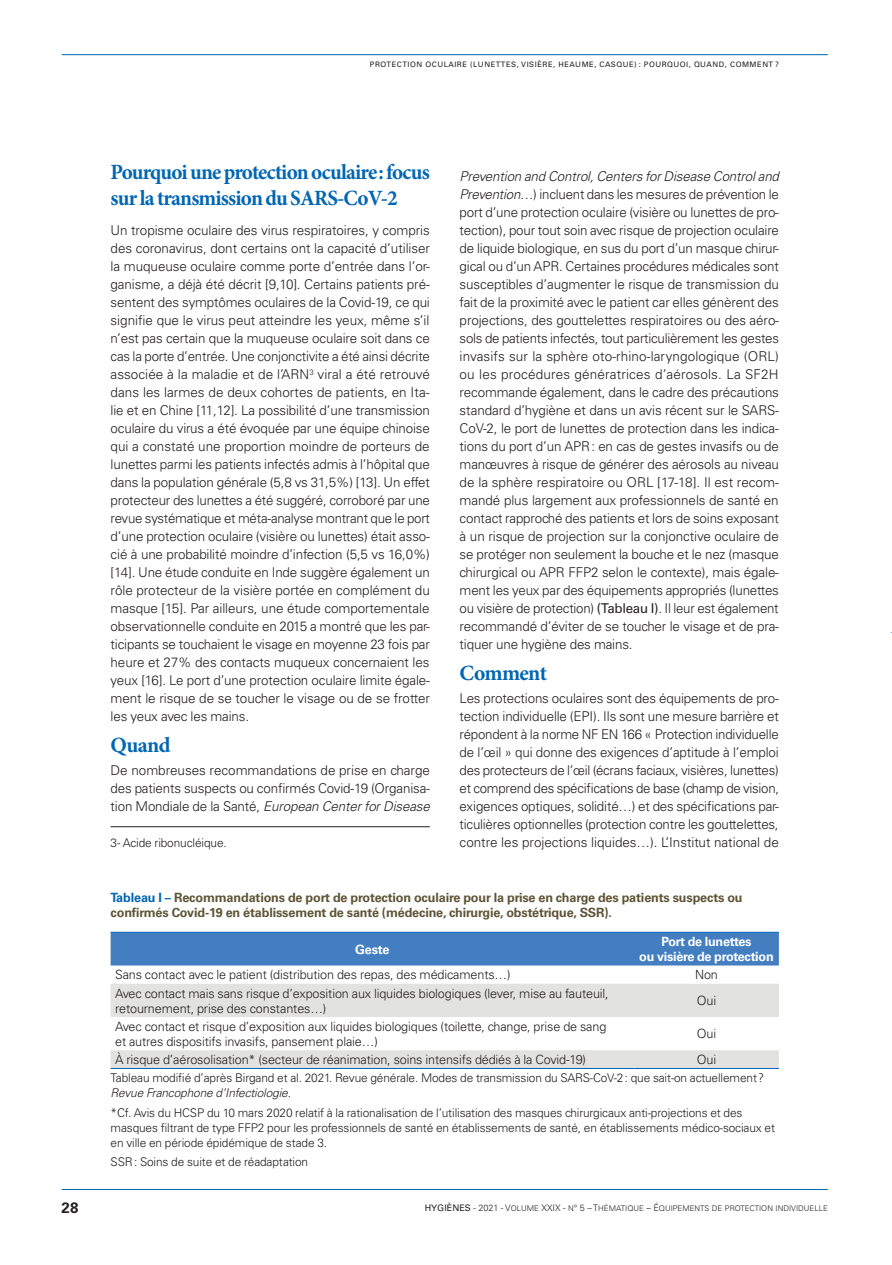
<style>
.page{position:relative;width:892px;height:1265px;background:#fff}
.page>*{position:absolute;margin:0;border:0;box-sizing:border-box;transform-origin:0 0}
.t1{font:700 21.75px/26.1px "Minion Pro";letter-spacing:-.04em;color:#0166b3}
.t2{font:700 15px "Univers LT Std";color:#231f20}
.t3{font:300 13.5px/18px "Univers LT Std";letter-spacing:-.01em;color:#231f20;text-align:justify}
.t4{font:300 12.75px/15px "Univers LT Std";letter-spacing:-.01em;color:#231f20}
.t5{font:700 12.75px/15.3px "Univers LT Std";letter-spacing:-.01em;color:#5e5436}
.t6{font:700 12.75px/15px "Univers LT Std";letter-spacing:-.02em;color:#fff;text-align:center}
.t7{font:300 12px/15px "Univers LT Std";letter-spacing:-.01em;color:#231f20}
.t8{font:7.8px "Univers LT Std Light SC870";color:#231f20}
.t9{font:7.5px "Univers LT Std";letter-spacing:.07em;color:#231f20}
.s1{font-style:italic}
.s2{font-weight:400}
.s3{color:#0166b3}
.s4{font-family:"Univers LT Std SC870";font-size:9px}
.s5{font-size:9px}
</style>
<div class="page">
<hr style="left:62px;top:1189px;width:765px;height:1px;background:#0166b3">
<hr style="left:62px;top:54px;width:765px;height:1px;background:#0166b3">
<hr style="left:110px;top:826px;width:319px;height:1px;background:#231f20">
<div style="left:110px;top:933px;width:668px;height:32px;background:#437ec1"></div>
<svg style="left:110px;top:984px;width:668px;height:84px;fill:#e2e2e1"></svg>
<hr style="left:110px;top:1068px;width:523px;height:1px;background:#0166b3">
<hr style="left:633px;top:1068px;width:145px;height:1px;background:#0166b3">
<hr style="left:110px;top:932px;width:523px;height:1px;background:#0166b3">
<hr style="left:633px;top:932px;width:145px;height:1px;background:#0166b3">
<p class="t9" style="left:370px;top:59px;width:410px">PROTECTION OCULAIRE (LUNETTES, VISIÈRE, HEAUME, CASQUE) : POURQUOI, QUAND, COMMENT ?</p>
<p class="t2" style="left:62px;top:1198px;width:18px">28</p>
<h1 class="t1" style="left:110px;top:158px;width:320px">Pourquoi une protection oculaire: focus sur la transmission du SARS-CoV-2</h1>
<p class="t3" style="left:110px;top:221px;width:321px">Un tropisme oculaire des virus respiratoires, y compris des coronavirus, dont certains ont la capacité d’utiliser la muqueuse oculaire comme porte d’entrée dans l’or&shy;ganisme, a déjà été décrit [9,10]. Certains patients pré&shy;sentent des symptômes oculaires de la Covid-19, ce qui signifie que le virus peut atteindre les yeux, même s’il n’est pas certain que la muqueuse oculaire soit dans ce cas la porte d’entrée. Une conjonctivite a été ainsi décrite associée à la maladie et de l’ARN<sup>3</sup> viral a été retrouvé dans les larmes de deux cohortes de patients, en Ita&shy;lie et en Chine [11,12]. La possibilité d’une transmission oculaire du virus a été évoquée par une équipe chinoise qui a constaté une proportion moindre de porteurs de lunettes parmi les patients infectés admis à l’hôpital que dans la population générale (5,8 vs 31,5%) [13]. Un effet protecteur des lunettes a été suggéré, corroboré par une revue systématique et méta-analyse montrant que le port d’une protection oculaire (visière ou lunettes) était asso&shy;cié à une probabilité moindre d’infection (5,5 vs 16,0%) [14]. Une étude conduite en Inde suggère également un rôle protecteur de la visière portée en complément du masque [15]. Par ailleurs, une étude comportementale observationnelle conduite en 2015 a montré que les par&shy;ticipants se touchaient le visage en moyenne 23 fois par heure et 27% des contacts muqueux concernaient les yeux [16]. Le port d’une protection oculaire limite égale&shy;ment le risque de se toucher le visage ou de se frotter les yeux avec les mains.</p>
<h1 class="t1" style="left:110px;top:731px;width:61px">Quand</h1>
<p class="t3" style="left:110px;top:761px;width:321px">De nombreuses recommandations de prise en charge des patients suspects ou confirmés Covid-19 (Organisa&shy;tion Mondiale de la Santé, <span class="s1">European Center for Disease</span></p>
<p class="t7" style="left:110px;top:835px;width:118px">3- Acide ribonucléique.</p>
<p class="t3" style="left:459px;top:167px;width:321px"><span class="s1">Prevention and Control, Centers for Disease Control and Prevention</span>…) incluent dans les mesures de prévention le port d’une protection oculaire (visière ou lunettes de pro&shy;tection), pour tout soin avec risque de projection oculaire de liquide biologique, en sus du port d’un masque chirur&shy;gical ou d’un APR. Certaines procédures médicales sont susceptibles d’augmenter le risque de transmission du fait de la proximité avec le patient car elles génèrent des projections, des gouttelettes respiratoires ou des aéro&shy;sols de patients infectés, tout particulièrement les gestes invasifs sur la sphère oto-rhino-laryngologique (ORL) ou les procédures génératrices d’aérosols. La SF2H recommande également, dans le cadre des précautions standard d’hygiène et dans un avis récent sur le SARS-CoV-2, le port de lunettes de protection dans les indica&shy;tions du port d’un APR: en cas de gestes invasifs ou de manœuvres à risque de générer des aérosols au niveau de la sphère respiratoire ou ORL [17-18]. Il est recom&shy;mandé plus largement aux professionnels de santé en contact rapproché des patients et lors de soins exposant à un risque de projection sur la conjonctive oculaire de se protéger non seulement la bouche et le nez (masque chirurgical ou APR FFP2 selon le contexte), mais égale&shy;ment les yeux par des équipements appropriés (lunettes ou visière de protection) <span class="s2">(Tableau I)</span>. Il leur est également recommandé d’éviter de se toucher le visage et de pra&shy;tiquer une hygiène des mains.</p>
<h1 class="t1" style="left:459px;top:659px;width:89px">Comment</h1>
<p class="t3" style="left:459px;top:689px;width:321px">Les protections oculaires sont des équipements de pro&shy;tection individuelle (EPI). Ils sont une mesure barrière et répondent à la norme NF EN 166 « Protection individuelle de l’œil » qui donne des exigences d’aptitude à l’emploi des protecteurs de l’œil (écrans faciaux, visières, lunettes) et comprend des spécifications de base (champ de vision, exigences optiques, solidité…) et des spécifications par&shy;ticulières optionnelles (protection contre les gouttelettes, contre les projections liquides…). L’Institut national de</p>
<p class="t5" style="left:110px;top:889px;width:633px"><span class="s3">Tableau I –</span> Recommandations de port de protection oculaire pour la prise en charge des patients suspects ou confirmés Covid-19 en établissement de santé (médecine, chirurgie, obstétrique, SSR).</p>
<p class="t6" style="left:355px;top:941px;width:36px">Geste</p>
<p class="t6" style="left:639px;top:934px;width:136px">Port de lunettes<br>ou visière de protection</p>
<p class="t4" style="left:115px;top:967px;width:397px">Sans contact avec le patient (distribution des repas, des médicaments…)</p>
<p class="t4" style="left:694px;top:967px;width:24px">Non</p>
<p class="t4" style="left:115px;top:985px;width:495px">Avec contact mais sans risque d’exposition aux liquides biologiques (lever, mise au fauteuil, retournement, prise des constantes…)</p>
<p class="t4" style="left:696px;top:993px;width:21px">Oui</p>
<p class="t4" style="left:115px;top:1018px;width:492px">Avec contact et risque d’exposition aux liquides biologiques (toilette, change, prise de sang et autres dispositifs invasifs, pansement plaie…)</p>
<p class="t4" style="left:696px;top:1026px;width:21px">Oui</p>
<p class="t4" style="left:115px;top:1052px;width:472px">À risque d’aérosolisation* (secteur de réanimation, soins intensifs dédiés à la Covid-19)</p>
<p class="t4" style="left:696px;top:1052px;width:21px">Oui</p>
<p class="t7" style="left:110px;top:1070px;width:654px">Tableau modifié d’après Birgand et al. 2021. Revue générale. Modes de transmission du SARS-CoV-2: que sait-on actuellement?<br><span class="s1">Revue Francophone d’Infectiologie</span>.</p>
<p class="t7" style="left:110px;top:1105px;width:665px">*Cf. Avis du HCSP du 10 mars 2020 relatif à la rationalisation de l’utilisation des masques chirurgicaux anti-projections et des masques filtrant de type FFP2 pour les professionnels de santé en établissements de santé, en établissements médico-sociaux et en ville en période épidémique de stade 3.</p>
<p class="t7" style="left:110px;top:1154px;width:199px">SSR: Soins de suite et de réadaptation</p>
<p class="t8" style="left:424px;top:1203px;width:404px"><span class="s4">HYGIÈNES</span> <span class="s5">- 2021 - V</span>OLUME <span class="s5">XXIX -</span> N<span class="s5">° 5 – T</span>HÉMATIQUE <span class="s5">– É</span>QUI PEMENTS DE PROTECTION I NDIVI DUELLE</p>
</div>
